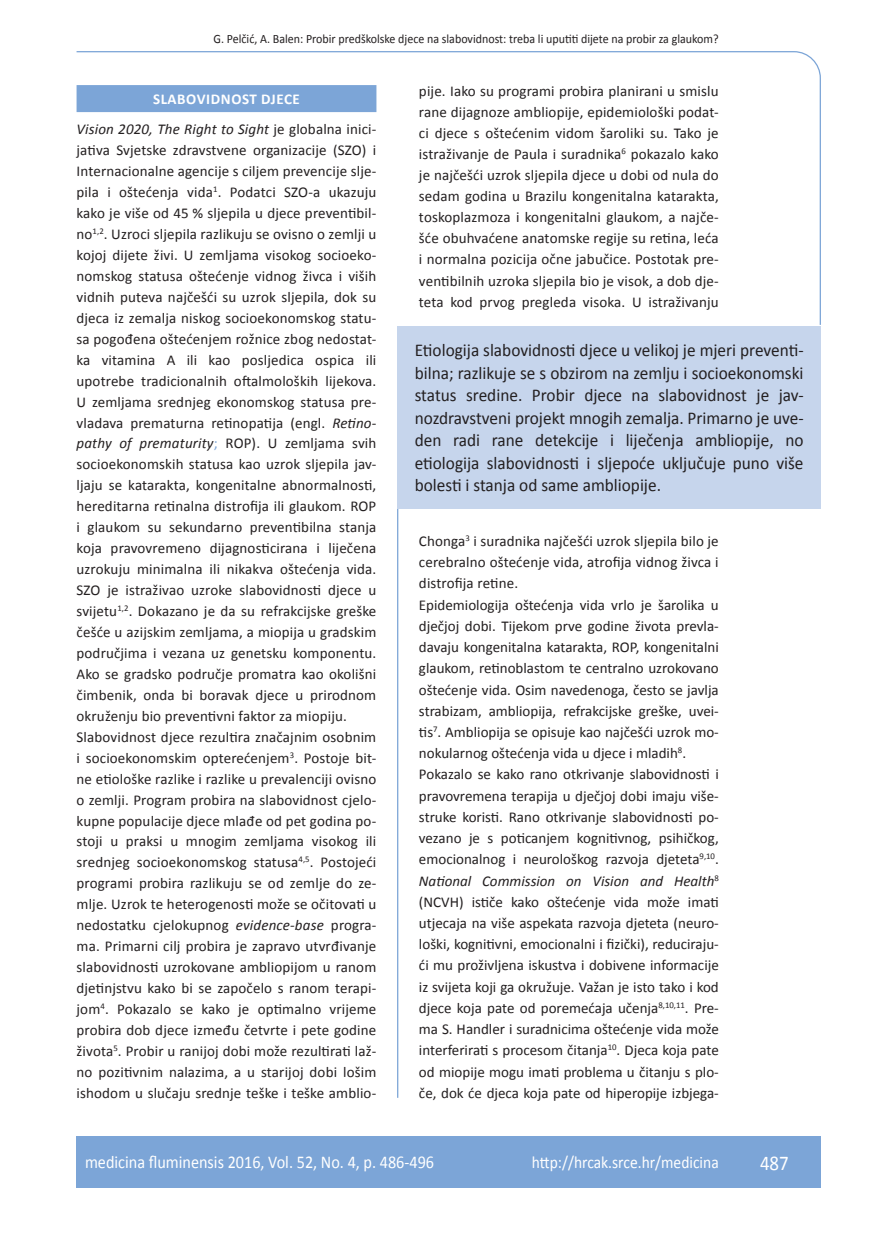
<style>
.page{position:relative;width:872px;height:1234px;background:#fff}
.page>*{position:absolute;margin:0;border:0;box-sizing:border-box;transform-origin:0 0}
.t1{font:21px "Calibri";color:#fff;scale:.9 1}
.t2{font:18px/22.5px "Calibri";color:#231f20;text-align:justify;scale:.96 1}
.t3{font:18px "Calibri";color:#fff;scale:.9 1}
.t4{font:17.25px "Calibri";color:#fff;scale:.9 1}
.t5{font:15px/21px "Calibri";letter-spacing:.01em;color:#231f20}
.t6{font:italic 15px/30.5px "Calibri";letter-spacing:.01em;color:#231f20;text-align:center}
.t7{font:12.75px "Calibri";color:#231f20;scale:.94 1}
.s1{font-weight:700;font-style:normal;color:#fff}
.s2{font-style:normal}
.s3{font-style:italic}
.s4{color:#7ca5d7}
</style>
<div class="page">
<svg style="left:76px;top:51px;width:745px;height:274px"></svg>
<hr style="left:397px;top:507px;width:1px;height:590px;background:#7ca5d7">
<div style="left:77px;top:1135px;width:744px;height:51px;background:#7ca5d7"></div>
<div style="left:77px;top:85px;width:299px;height:27px;background:#7ca5d7"></div>
<div style="left:398px;top:325px;width:422px;height:183px;background:#c6d5ec"></div>
<p class="t7" style="left:213px;top:30px;width:539px">G. Pelčić, A. Balen: Probir predškolske djece na slabovidnost: treba li uputiti dijete na probir za glaukom?</p>
<p class="t6" style="left:77px;top:83px;width:301px"><span class="s1">SLABOVIDNOST DJECE<br></span>Vision 2020, The Right to Sight <span class="s2">je globalna inici-</span></p>
<p class="t5" style="left:77px;top:139px;width:301px">jativa Svjetske zdravstvene organizacije (SZO) i Internacionalne agencije s ciljem prevencije slje&shy;pila i oštećenja vida<sup>1</sup>. Podatci SZO-a ukazuju kako je više od 45 % sljepila u djece preventibil&shy;no<sup>1,2</sup>. Uzroci sljepila razlikuju se ovisno o zemlji u kojoj dijete živi. U zemljama visokog socioeko&shy;nomskog statusa oštećenje vidnog živca i viših vidnih puteva najčešći su uzrok sljepila, dok su djeca iz zemalja niskog socioekonomskog statu&shy;sa pogođena oštećenjem rožnice zbog nedostat&shy;ka vitamina A ili kao posljedica ospica ili upotrebe tradicionalnih oftalmoloških lijekova.<br>U zemljama srednjeg ekonomskog statusa pre&shy;vladava prematurna retinopatija (engl. <span class="s3">Retino&shy;pathy of prematurity</span><span class="s4">;</span> ROP). U zemljama svih socioekonomskih statusa kao uzrok sljepila jav&shy;ljaju se katarakta, kongenitalne abnormalnosti, hereditarna retinalna distrofija ili glaukom. ROP i glaukom su sekundarno preventibilna stanja koja pravovremeno dijagnosticirana i liječena uzrokuju minimalna ili nikakva oštećenja vida.<br>SZO je istraživao uzroke slabovidnosti djece u svijetu<sup>1,2</sup>. Dokazano je da su refrakcijske greške češće u azijskim zemljama, a miopija u gradskim područjima i vezana uz genetsku komponentu.<br>Ako se gradsko područje promatra kao okolišni čimbenik, onda bi boravak djece u prirodnom okruženju bio preventivni faktor za miopiju.<br>Slabovidnost djece rezultira značajnim osobnim i socioekonomskim opterećenjem<sup>3</sup>. Postoje bit&shy;ne etiološke razlike i razlike u prevalenciji ovisno o zemlji. Program probira na slabovidnost cjelo&shy;kupne populacije djece mlađe od pet godina po&shy;stoji u praksi u mnogim zemljama visokog ili srednjeg socioekonomskog statusa<sup>4,5</sup>. Postojeći programi probira razlikuju se od zemlje do ze&shy;mlje. Uzrok te heterogenosti može se očitovati u nedostatku cjelokupnog <span class="s3">evidence-base</span> progra&shy;ma. Primarni cilj probira je zapravo utvrđivanje slabovidnosti uzrokovane ambliopijom u ranom djetinjstvu kako bi se započelo s ranom terapi&shy;jom<sup>4</sup>. Pokazalo se kako je optimalno vrijeme probira dob djece između četvrte i pete godine života<sup>5</sup>. Probir u ranijoj dobi može rezultirati laž&shy;no pozitivnim nalazima, a u starijoj dobi lošim ishodom u slučaju srednje teške i teške amblio-</p>
<p class="t5" style="left:419px;top:80px;width:301px;text-align:justify">pije. Iako su programi probira planirani u smislu rane dijagnoze ambliopije, epidemiološki podat&shy;ci djece s oštećenim vidom šaroliki su. Tako je istraživanje de Paula i suradnika<sup>6</sup> pokazalo kako je najčešći uzrok sljepila djece u dobi od nula do sedam godina u Brazilu kongenitalna katarakta, toskoplazmoza i kongenitalni glaukom, a najče&shy;šće obuhvaćene anatomske regije su retina, leća i normalna pozicija očne jabučice. Postotak pre&shy;ventibilnih uzroka sljepila bio je visok, a dob dje&shy;teta kod prvog pregleda visoka. U istraživanju</p>
<p class="t2" style="left:415px;top:338px;width:407px">Etiologija slabovidnosti djece u velikoj je mjeri preventi&shy;bilna; razlikuje se s obzirom na zemlju i socioekonomski status sredine. Probir djece na slabovidnost je jav&shy;nozdravstveni projekt mnogih zemalja. Primarno je uve&shy;den radi rane detekcije i liječenja ambliopije, no etiologija slabovidnosti i sljepoće uključuje puno više bolesti i stanja od same ambliopije.</p>
<p class="t5" style="left:419px;top:529px;width:301px">Chonga<sup>3</sup> i suradnika najčešći uzrok sljepila bilo je cerebralno oštećenje vida, atrofija vidnog živca i distrofija retine.<br>Epidemiologija oštećenja vida vrlo je šarolika u dječjoj dobi. Tijekom prve godine života prevla&shy;davaju kongenitalna katarakta, ROP, kongenitalni glaukom, retinoblastom te centralno uzrokovano oštećenje vida. Osim navedenoga, često se javlja strabizam, ambliopija, refrakcijske greške, uvei&shy;tis<sup>7</sup>. Ambliopija se opisuje kao najčešći uzrok mo&shy;nokularnog oštećenja vida u djece i mladih<sup>8</sup>.<br>Pokazalo se kako rano otkrivanje slabovidnosti i pravovremena terapija u dječjoj dobi imaju više&shy;struke koristi. Rano otkrivanje slabovidnosti po&shy;vezano je s poticanjem kognitivnog, psihičkog, emocionalnog i neurološkog razvoja djeteta<sup>9,10</sup>.<br><span class="s3">National Commission on Vision and Health</span><sup>8 </sup>(NCVH) ističe kako oštećenje vida može imati utjecaja na više aspekata razvoja djeteta (neuro&shy;loški, kognitivni, emocionalni i fizički), reduciraju&shy;ći mu proživljena iskustva i dobivene informacije iz svijeta koji ga okružuje. Važan je isto tako i kod djece koja pate od poremećaja učenja<sup>8,10,11</sup>. Pre&shy;ma S. Handler i suradnicima oštećenje vida može interferirati s procesom čitanja<sup>10</sup>. Djeca koja pate od miopije mogu imati problema u čitanju s plo&shy;če, dok će djeca koja pate od hiperopije izbjega-</p>
<p class="t3" style="left:85px;top:1150px;width:389px">medicina fluminensis 2016, Vol. 52, No. 4, p. 486-496</p>
<p class="t4" style="left:532px;top:1151px;width:209px">http://hrcak.srce.hr/medicina</p>
<h1 class="t1" style="left:760px;top:1149px;width:33px">487</h1>
</div>
